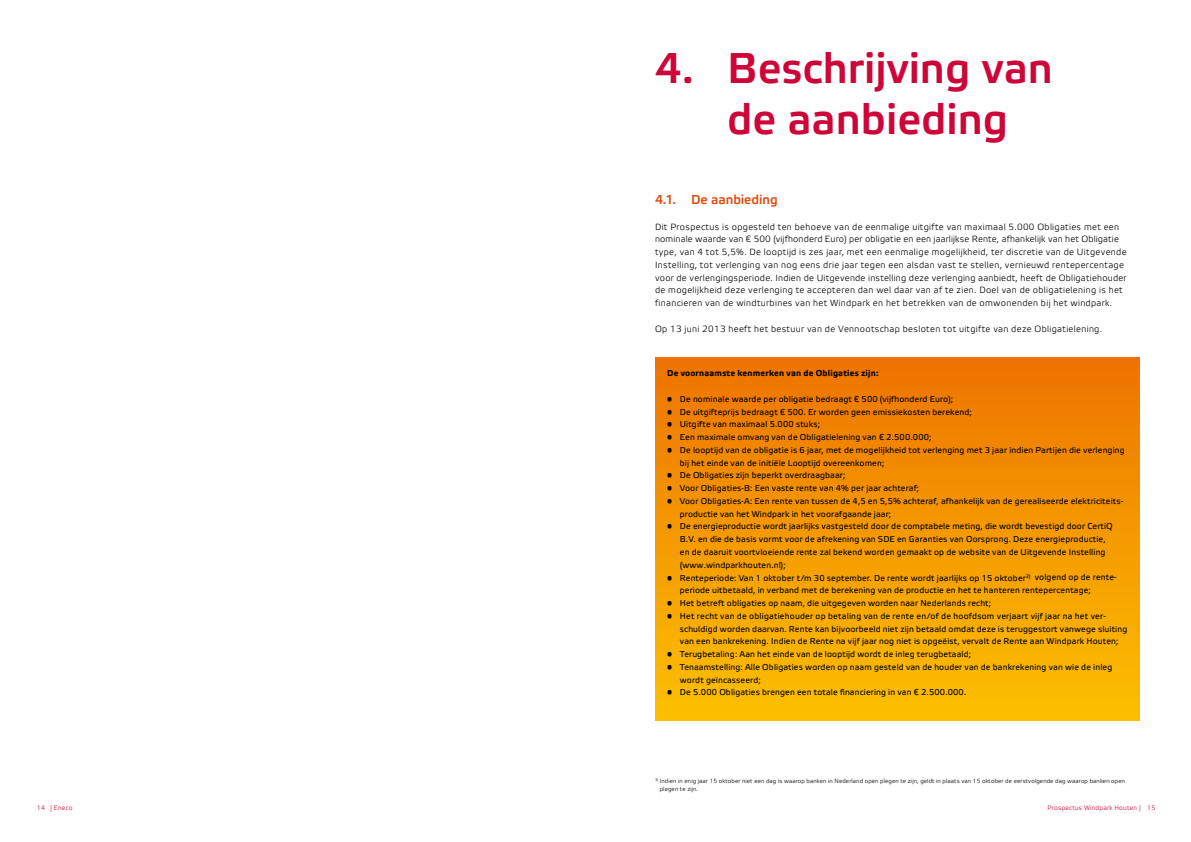
<style>
.page{position:relative;width:1191px;height:842px;background:#fff}
.page>*{position:absolute;margin:0;border:0;box-sizing:border-box;transform-origin:0 0}
.t1{font:43px/51px "Etelka Medium Pro";color:#ce0538}
.t2{font:13px "Etelka Medium Pro";color:#e04b0d}
.t3{font:9px/12.8px "Etelka Light Pro";letter-spacing:.035em;color:#000}
.t4{font:8.5px/12.8px "Etelka Text Pro";letter-spacing:.015em;color:#000}
.t5{font:700 8.5px "Etelka Text Pro";letter-spacing:.025em;color:#000}
.t6{font:6.5px "Etelka Light Pro";letter-spacing:.025em;color:#ce0538}
.t7{font:6px/8px "Etelka Light Pro";letter-spacing:.015em;color:#000}
</style>
<div class="page">
<div style="left:655px;top:357px;width:485px;height:364px;background:linear-gradient(to bottom,#ed7300,#fcc000)"></div>
<h1 class="t1" style="left:727px;top:45px;width:327px;text-indent:-72px">4. Beschrijving van de aanbieding</h1>
<h2 class="t2" style="left:655px;top:193px;width:124px">4.1. De aanbieding</h2>
<p class="t3" style="left:655px;top:221px;width:473px">Dit Prospectus is opgesteld ten behoeve van de eenmalige uitgifte van maximaal 5.000 Obligaties met een nominale waarde van € 500 (vijfhonderd Euro) per obligatie en een jaarlijkse Rente, afhankelijk van het Obligatie type, van 4 tot 5,5%. De looptijd is zes jaar, met een eenmalige mogelijkheid, ter discretie van de Uitgevende Instelling, tot verlenging van nog eens drie jaar tegen een alsdan vast te stellen, vernieuwd rentepercentage voor de verlengingsperiode. Indien de Uitgevende instelling deze verlenging aanbiedt, heeft de Obligatiehouder de mogelijkheid deze verlenging te accepteren dan wel daar van af te zien. Doel van de obligatielening is het financieren van de windturbines van het Windpark en het betrekken van de omwonenden bij het windpark.</p>
<p class="t3" style="left:655px;top:323px;width:448px">Op 13 juni 2013 heeft het bestuur van de Vennootschap besloten tot uitgifte van deze Obligatielening.</p>
<p class="t5" style="left:667px;top:369px;width:213px">De voornaamste kenmerken van de Obligaties zijn:</p>
<p class="t4" style="left:667px;top:393px;width:287px">• De nominale waarde per obligatie bedraagt € 500 (vijfhonderd Euro);</p>
<p class="t4" style="left:667px;top:406px;width:306px">• De uitgifteprijs bedraagt € 500. Er worden geen emissiekosten berekend;</p>
<p class="t4" style="left:667px;top:419px;width:154px">• Uitgifte van maximaal 5.000 stuks;</p>
<p class="t4" style="left:667px;top:431px;width:266px">• Een maximale omvang van de Obligatielening van € 2.500.000;</p>
<p class="t4" style="left:680px;top:444px;width:446px;text-indent:-13px">• De looptijd van de obligatie is 6 jaar, met de mogelijkheid tot verlenging met 3 jaar indien Partijen die verlenging bij het einde van de initiële Looptijd overeenkomen;</p>
<p class="t4" style="left:667px;top:470px;width:180px">• De Obligaties zijn beperkt overdraagbaar;</p>
<p class="t4" style="left:667px;top:482px;width:254px">• Voor Obligaties-B: Een vaste rente van 4% per jaar achteraf;</p>
<p class="t4" style="left:680px;top:495px;width:444px;text-indent:-13px">• Voor Obligaties-A: Een rente van tussen de 4,5 en 5,5% achteraf, afhankelijk van de gerealiseerde elektriciteits&shy;productie van het Windpark in het voorafgaande jaar;</p>
<p class="t4" style="left:680px;top:521px;width:434px;text-indent:-13px">• De energieproductie wordt jaarlijks vastgesteld door de comptabele meting, die wordt bevestigd door CertiQ B.V. en die de basis vormt voor de afrekening van SDE en Garanties van Oorsprong. Deze energieproductie, en de daaruit voortvloeiende rente zal bekend worden gemaakt op de website van de Uitgevende Instelling (www.windparkhouten.nl);</p>
<p class="t4" style="left:680px;top:572px;width:438px;text-indent:-13px">• Renteperiode: Van 1 oktober t/m 30 september. De rente wordt jaarlijks op 15 oktober<sup>3)</sup> volgend op de rente&shy;periode uitbetaald, in verband met de berekening van de productie en het te hanteren rentepercentage;</p>
<p class="t4" style="left:667px;top:597px;width:325px">• Het betreft obligaties op naam, die uitgegeven worden naar Nederlands recht;</p>
<p class="t4" style="left:680px;top:610px;width:449px;text-indent:-13px">• Het recht van de obligatiehouder op betaling van de rente en/of de hoofdsom verjaart vijf jaar na het ver-- schuldigd worden daarvan. Rente kan bijvoorbeeld niet zijn betaald omdat deze is teruggestort vanwege sluiting van een bankrekening. Indien de Rente na vijf jaar nog niet is opgeëist, vervalt de Rente aan Windpark Houten;</p>
<p class="t4" style="left:667px;top:648px;width:305px">• Terugbetaling: Aan het einde van de looptijd wordt de inleg terugbetaald;</p>
<p class="t4" style="left:680px;top:661px;width:434px;text-indent:-13px">• Tenaamstelling: Alle Obligaties worden op naam gesteld van de houder van de bankrekening van wie de inleg wordt geïncasseerd;</p>
<p class="t4" style="left:667px;top:686px;width:301px">• De 5.000 Obligaties brengen een totale financiering in van € 2.500.000.</p>
<p class="t7" style="left:660px;top:777px;width:467px;text-indent:-5px"><sup>3)</sup> Indien in enig jaar 15 oktober niet een dag is waarop banken in Nederland open plegen te zijn, geldt in plaats van 15 oktober de eerstvolgende dag waarop banken open plegen te zijn.</p>
<p class="t6" style="left:37px;top:804px;width:37px">14 | Eneco</p>
<p class="t6" style="left:1047px;top:804px;width:109px">Prospectus Windpark Houten | 15</p>
</div>
